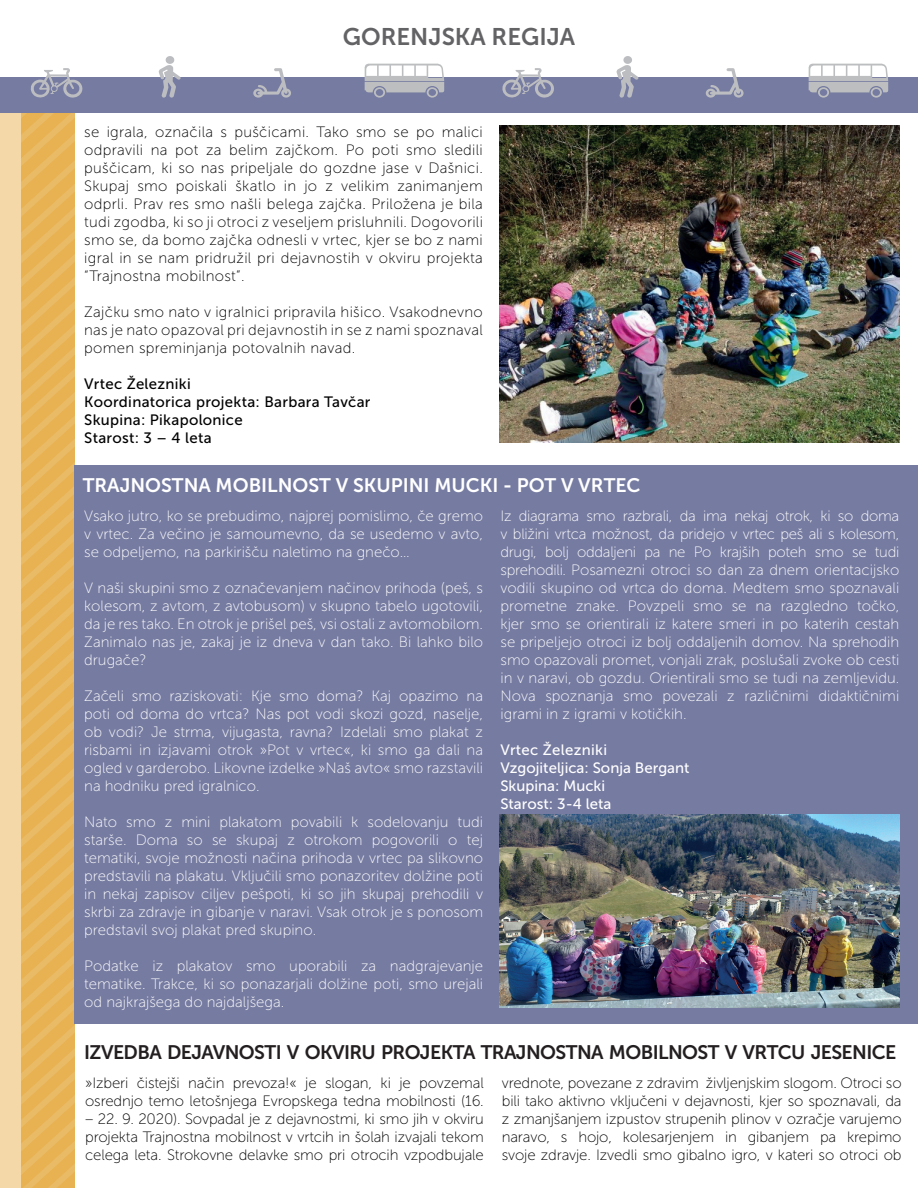
<style>
.page{position:relative;width:918px;height:1188px;background:#fff}
.page>*{position:absolute;margin:0;border:0;box-sizing:border-box;transform-origin:0 0}
.t1{font:24px "Museo Sans 700";color:#636366}
.t2{font:19.5px "Museo Sans 700";letter-spacing:-.03em;color:#231f20}
.t3{font:19.5px "Museo Sans 700";color:#fff}
.t4{font:15px/18px "Museo Sans 100";color:#fff;text-align:justify}
.t5{font:15px/18px "Museo Sans 100";letter-spacing:-.01em;color:#000001;text-align:justify}
.t6{font:15px/18px "Museo Sans 500";letter-spacing:.02em;color:#000001}
.t7{font:15px/18px "Museo Sans 500";color:#fff}
</style>
<div class="page">
<div style="left:0;top:78px;width:21px;height:1110px;background:#f5d8a8"></div>
<div style="left:0;top:78px;width:918px;height:35px;background:#767ba1"></div>
<svg style="left:501px;top:68px;width:54px;height:30px"></svg>
<svg style="left:616px;top:56px;width:22px;height:42px"></svg>
<svg style="left:706px;top:68px;width:38px;height:30px"></svg>
<svg style="left:808px;top:63px;width:81px;height:35px"></svg>
<svg style="left:10px;top:68px;width:92px;height:1120px"></svg>
<svg style="left:158px;top:56px;width:23px;height:42px"></svg>
<svg style="left:253px;top:68px;width:38px;height:30px"></svg>
<svg style="left:364px;top:63px;width:81px;height:35px"></svg>
<div style="left:75px;top:465px;width:843px;height:558px;background:#767ba1"></div>
<img style="left:500px;top:125px;width:399px;height:318px">
<img style="left:500px;top:815px;width:399px;height:192px">
<h1 class="t1" style="left:343px;top:23px;width:234px">GORENJSKA REGIJA</h1>
<p class="t5" style="left:84px;top:123px;width:400px">se igrala, označila s puščicami. Tako smo se po malici odpravili na pot za belim zajčkom. Po poti smo sledili puščicam, ki so nas pripeljale do gozdne jase v Dašnici.<br>Skupaj smo poiskali škatlo in jo z velikim zanimanjem odprli. Prav res smo našli belega zajčka. Priložena je bila tudi zgodba, ki so ji otroci z veseljem prisluhnili. Dogovorili smo se, da bomo zajčka odnesli v vrtec, kjer se bo z nami igral in se nam pridružil pri dejavnostih v okviru projekta “Trajnostna mobilnost”.</p>
<p class="t5" style="left:84px;top:303px;width:400px">Zajčku smo nato v igralnici pripravila hišico. Vsakodnevno nas je nato opazoval pri dejavnostih in se z nami spoznaval pomen spreminjanja potovalnih navad.</p>
<p class="t6" style="left:84px;top:374px;width:288px">Vrtec Železniki<br>Koordinatorica projekta: Barbara Tavčar<br>Skupina: Pikapolonice<br>Starost: 3 – 4 leta</p>
<h2 class="t3" style="left:83px;top:475px;width:559px">TRAJNOSTNA MOBILNOST V SKUPINI MUCKI - POT V VRTEC</h2>
<p class="t4" style="left:84px;top:507px;width:400px">Vsako jutro, ko se prebudimo, najprej pomislimo, če gremo v vrtec. Za večino je samoumevno, da se usedemo v avto, se odpeljemo, na parkirišču naletimo na gnečo…</p>
<p class="t4" style="left:84px;top:579px;width:400px">V naši skupini smo z označevanjem načinov prihoda (peš, s kolesom, z avtom, z avtobusom) v skupno tabelo ugotovili, da je res tako. En otrok je prišel peš, vsi ostali z avtomobilom.<br>Zanimalo nas je, zakaj je iz dneva v dan tako. Bi lahko bilo drugače?</p>
<p class="t4" style="left:84px;top:687px;width:400px">Začeli smo raziskovati: Kje smo doma? Kaj opazimo na poti od doma do vrtca? Nas pot vodi skozi gozd, naselje, ob vodi? Je strma, vijugasta, ravna? Izdelali smo plakat z risbami in izjavami otrok »Pot v vrtec«, ki smo ga dali na ogled v garderobo. Likovne izdelke »Naš avto« smo razstavili na hodniku pred igralnico.</p>
<p class="t4" style="left:84px;top:813px;width:400px">Nato smo z mini plakatom povabili k sodelovanju tudi starše. Doma so se skupaj z otrokom pogovorili o tej tematiki, svoje možnosti načina prihoda v vrtec pa slikovno predstavili na plakatu. Vključili smo ponazoritev dolžine poti in nekaj zapisov ciljev pešpoti, ki so jih skupaj prehodili v skrbi za zdravje in gibanje v naravi. Vsak otrok je s ponosom predstavil svoj plakat pred skupino.</p>
<p class="t4" style="left:84px;top:957px;width:400px">Podatke iz plakatov smo uporabili za nadgrajevanje tematike. Trakce, ki so ponazarjali dolžine poti, smo urejali od najkrajšega do najdaljšega.</p>
<p class="t4" style="left:500px;top:507px;width:400px">Iz diagrama smo razbrali, da ima nekaj otrok, ki so doma v bližini vrtca možnost, da pridejo v vrtec peš ali s kolesom, drugi, bolj oddaljeni pa ne Po krajših poteh smo se tudi sprehodili. Posamezni otroci so dan za dnem orientacijsko vodili skupino od vrtca do doma. Medtem smo spoznavali prometne znake. Povzpeli smo se na razgledno točko, kjer smo se orientirali iz katere smeri in po katerih cestah se pripeljejo otroci iz bolj oddaljenih domov. Na sprehodih smo opazovali promet, vonjali zrak, poslušali zvoke ob cesti in v naravi, ob gozdu. Orientirali smo se tudi na zemljevidu.<br>Nova spoznanja smo povezali z različnimi didaktičnimi igrami in z igrami v kotičkih.</p>
<p class="t7" style="left:500px;top:741px;width:191px">Vrtec Železniki<br>Vzgojiteljica: Sonja Bergant<br>Skupina: Mucki<br>Starost: 3-4 leta</p>
<h2 class="t2" style="left:84px;top:1041px;width:814px">IZVEDBA DEJAVNOSTI V OKVIRU PROJEKTA TRAJNOSTNA MOBILNOST V VRTCU JESENICE</h2>
<p class="t5" style="left:85px;top:1074px;width:400px">»Izberi čistejši način prevoza!« je slogan, ki je povzemal osrednjo temo letošnjega Evropskega tedna mobilnosti (16.</p>
<p class="t5" style="left:85px;top:1110px;width:400px">– 22. 9. 2020). Sovpadal je z dejavnostmi, ki smo jih v okviru projekta Trajnostna mobilnost v vrtcih in šolah izvajali tekom celega leta. Strokovne delavke smo pri otrocih vzpodbujale</p>
<p class="t5" style="left:502px;top:1074px;width:401px">vrednote, povezane z zdravim življenjskim slogom. Otroci so bili tako aktivno vključeni v dejavnosti, kjer so spoznavali, da z zmanjšanjem izpustov strupenih plinov v ozračje varujemo naravo, s hojo, kolesarjenjem in gibanjem pa krepimo svoje zdravje. Izvedli smo gibalno igro, v kateri so otroci ob</p>
</div>
